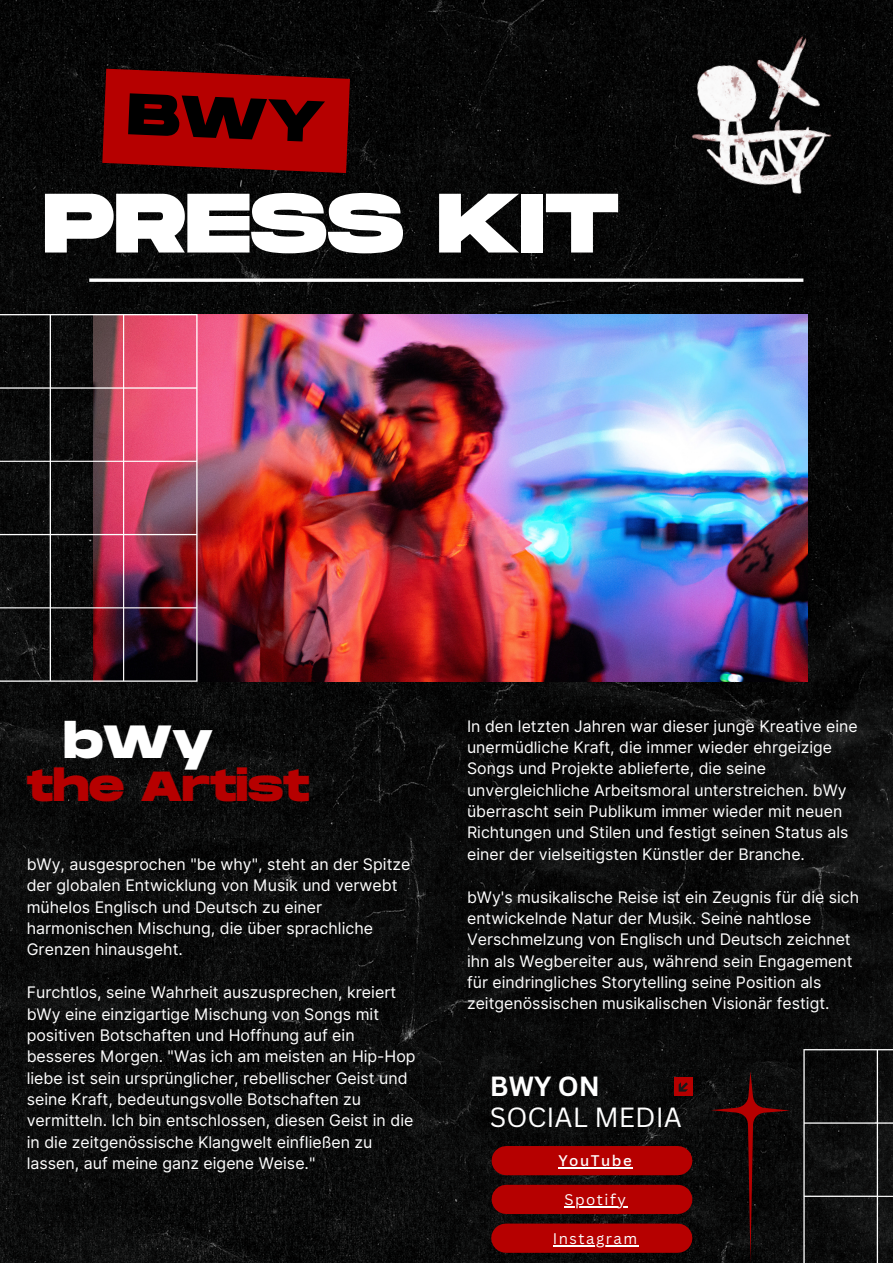
<style>
.page{position:relative;width:893px;height:1264px;background:#fff}
.page>*{position:absolute;margin:0;border:0;box-sizing:border-box;transform-origin:0 0}
.t1{font:800 83.85px "Monument Extended";color:#fff}
.t2{font:800 46.5px "Monument Extended";color:#fff}
.t3{font:800 42px "Monument Extended";color:#b60000}
.t4{font:27px "Canva Sans";color:#fff}
.t5{font:700 27px "Canva Sans";color:#fff}
.t6{font:15.9px/21.3px "Inter";color:#fff}
.t7{font:15px "Canva Sans";letter-spacing:.1em;color:#fff}
.t8{font:500 15px "Canva Sans";letter-spacing:.1em;color:#fff}
</style>
<div class="page">
<img style="left:0;top:0;width:892px;height:1262px">
<img style="left:197px;top:314px;width:610px;height:367px">
<svg style="left:89px;top:278px;width:714px;height:4px"></svg>
<img style="left:0;top:314px;width:197px;height:367px">
<svg style="left:803px;top:1049px;width:89px;height:213px"></svg>
<img style="left:669px;top:27px;width:188px;height:188px">
<div style="left:506px;top:1223px;width:171px;height:29px;background:#b60000"></div>
<div style="left:506px;top:1145px;width:171px;height:30px;background:#b60000"></div>
<div style="left:506px;top:1184px;width:171px;height:29px;background:#b60000"></div>
<svg style="left:673px;top:1077px;width:19px;height:19px"></svg>
<svg style="left:710px;top:1071px;width:80px;height:191px"></svg>
<hr style="left:552px;top:1244px;width:86px;height:1px;background:#fff">
<hr style="left:558px;top:1167px;width:75px;height:1px;background:#fff">
<hr style="left:564px;top:1206px;width:63px;height:1px;background:#fff">
<svg style="left:102px;top:69px;width:248px;height:104px"></svg>
<p class="t1" style="left:43px;top:177px;width:577px">PRESS KIT</p>
<p class="t2" style="left:64px;top:715px;width:151px">bWy</p>
<p class="t3" style="left:27px;top:763px;width:284px">the Artist</p>
<p class="t6" style="left:27px;top:853px;width:385px">bWy, ausgesprochen "be why", steht an der Spitze der globalen Entwicklung von Musik und verwebt mühelos Englisch und Deutsch zu einer harmonischen Mischung, die über sprachliche Grenzen hinausgeht.</p>
<p class="t6" style="left:27px;top:981px;width:390px">Furchtlos, seine Wahrheit auszusprechen, kreiert bWy eine einzigartige Mischung von Songs mit positiven Botschaften und Hoffnung auf ein besseres Morgen. "Was ich am meisten an Hip-Hop liebe ist sein ursprünglicher, rebellischer Geist und seine Kraft, bedeutungsvolle Botschaften zu vermitteln. Ich bin entschlossen, diesen Geist in die in die zeitgenössische Klangwelt einfließen zu lassen, auf meine ganz eigene Weise."</p>
<p class="t6" style="left:467px;top:715px;width:392px">In den letzten Jahren war dieser junge Kreative eine unermüdliche Kraft, die immer wieder ehrgeizige Songs und Projekte ablieferte, die seine unvergleichliche Arbeitsmoral unterstreichen. bWy überrascht sein Publikum immer wieder mit neuen Richtungen und Stilen und festigt seinen Status als einer der vielseitigsten Künstler der Branche.</p>
<p class="t6" style="left:467px;top:886px;width:393px">bWy's musikalische Reise ist ein Zeugnis für die sich entwickelnde Natur der Musik. Seine nahtlose Verschmelzung von Englisch und Deutsch zeichnet ihn als Wegbereiter aus, während sein Engagement für eindringliches Storytelling seine Position als zeitgenössischen musikalischen Visionär festigt.</p>
<p class="t5" style="left:490px;top:1067px;width:111px">BWY ON</p>
<p class="t4" style="left:490px;top:1098px;width:193px">SOCIAL MEDIA</p>
<p class="t8" style="left:558px;top:1150px;width:75px">YouTube</p>
<p class="t7" style="left:564px;top:1188px;width:63px">Spotify</p>
<p class="t7" style="left:552px;top:1227px;width:86px">Instagram</p>
</div>
